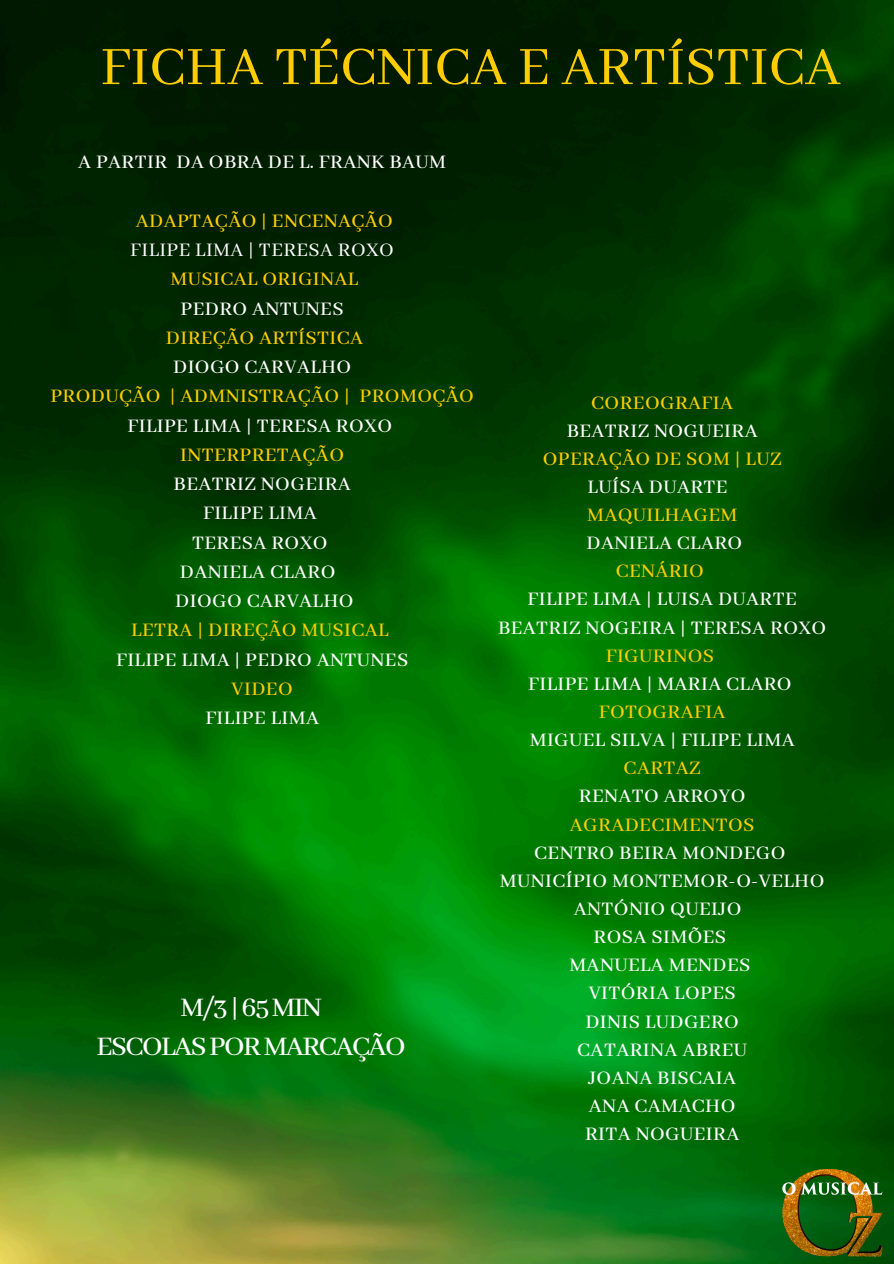
<style>
.page{position:relative;width:894px;height:1264px;background:#fff}
.page>*{position:absolute;margin:0;border:0;box-sizing:border-box;transform-origin:0 0}
.t1{font:59.55px "Abhaya Libre";color:#fdcd00}
.t2{font:500 29.85px/38.2px "Abhaya Libre";letter-spacing:-.05em;color:#fff;text-align:center}
.t3{font:500 21.3px/28.2px "Abhaya Libre";letter-spacing:.02em;color:#fff;text-align:center}
.t4{font:500 21.3px "Abhaya Libre";letter-spacing:.02em;color:#fdcd00}
.t5{font:21.3px "Abhaya Libre";letter-spacing:.02em;color:#fff}
.s1{color:#fdcd00}
</style>
<div class="page">
<img style="left:0;top:0;width:893px;height:1263px">
<img style="left:746px;top:1156px;width:147px;height:107px">
<h1 class="t1" style="left:100px;top:34px;width:741px">FICHA TÉCNICA E ARTÍSTICA</h1>
<h3 class="t3" style="left:78px;top:149px;width:369px">A PARTIR DA OBRA DE L. FRANK BAUM</h3>
<p class="t4" style="left:136px;top:209px;width:258px">ADAPTAÇÃO | ENCENAÇÃO</p>
<p class="t5" style="left:130px;top:238px;width:265px">FILIPE LIMA | TERESA ROXO</p>
<p class="t4" style="left:170px;top:267px;width:189px">MUSICAL ORIGINAL</p>
<p class="t3" style="left:181px;top:295px;width:164px">PEDRO ANTUNES</p>
<p class="t4" style="left:166px;top:326px;width:198px">DIREÇÃO ARTÍSTICA</p>
<p class="t3" style="left:173px;top:353px;width:180px">DIOGO CARVALHO</p>
<p class="t4" style="left:50px;top:384px;width:425px">PRODUÇÃO | ADMNISTRAÇÃO | PROMOÇÃO</p>
<p class="t3" style="left:127px;top:412px;width:266px">FILIPE LIMA | TERESA ROXO</p>
<p class="t4" style="left:180px;top:443px;width:165px">INTERPRETAÇÃO</p>
<p class="t3" style="left:173px;top:470px;width:179px">BEATRIZ NOGEIRA</p>
<p class="t3" style="left:203px;top:500px;width:115px">FILIPE LIMA</p>
<p class="t3" style="left:192px;top:529px;width:137px">TERESA ROXO</p>
<p class="t3" style="left:180px;top:558px;width:157px">DANIELA CLARO</p>
<p class="t3" style="left:175px;top:587px;width:180px">DIOGO CARVALHO</p>
<p class="t4" style="left:131px;top:618px;width:259px">LETRA | DIREÇÃO MUSICAL</p>
<p class="t3" style="left:116px;top:646px;width:293px">FILIPE LIMA | PEDRO ANTUNES</p>
<p class="t4" style="left:231px;top:677px;width:63px">VIDEO</p>
<p class="t3" style="left:205px;top:704px;width:115px">FILIPE LIMA</p>
<h2 class="t2" style="left:96px;top:989px;width:311px">M/3|65MIN<br>ESCOLASPORMARCAÇÃO</h2>
<h3 class="t3" style="left:498px;top:389px;width:330px"><span class="s1">COREOGRAFIA<br></span>BEATRIZ NOGUEIRA<br><span class="s1">OPERAÇÃO DE SOM | LUZ<br></span>LUÍSA DUARTE<br><span class="s1">MAQUILHAGEM<br></span>DANIELA CLARO<br><span class="s1">CENÁRIO<br></span>FILIPE LIMA | LUISA DUARTE<br>BEATRIZ NOGEIRA | TERESA ROXO<br><span class="s1">FIGURINOS<br></span>FILIPE LIMA | MARIA CLARO<br><span class="s1">FOTOGRAFIA<br></span>MIGUEL SILVA | FILIPE LIMA<br><span class="s1">CARTAZ<br></span>RENATO ARROYO<br><span class="s1">AGRADECIMENTOS<br></span>CENTRO BEIRA MONDEGO<br>MUNICÍPIO MONTEMOR-O-VELHO<br>ANTÓNIO QUEIJO<br>ROSA SIMÕES<br>MANUELA MENDES<br>VITÓRIA LOPES<br>DINIS LUDGERO<br>CATARINA ABREU<br>JOANA BISCAIA<br>ANA CAMACHO<br>RITA NOGUEIRA</h3>
</div>
